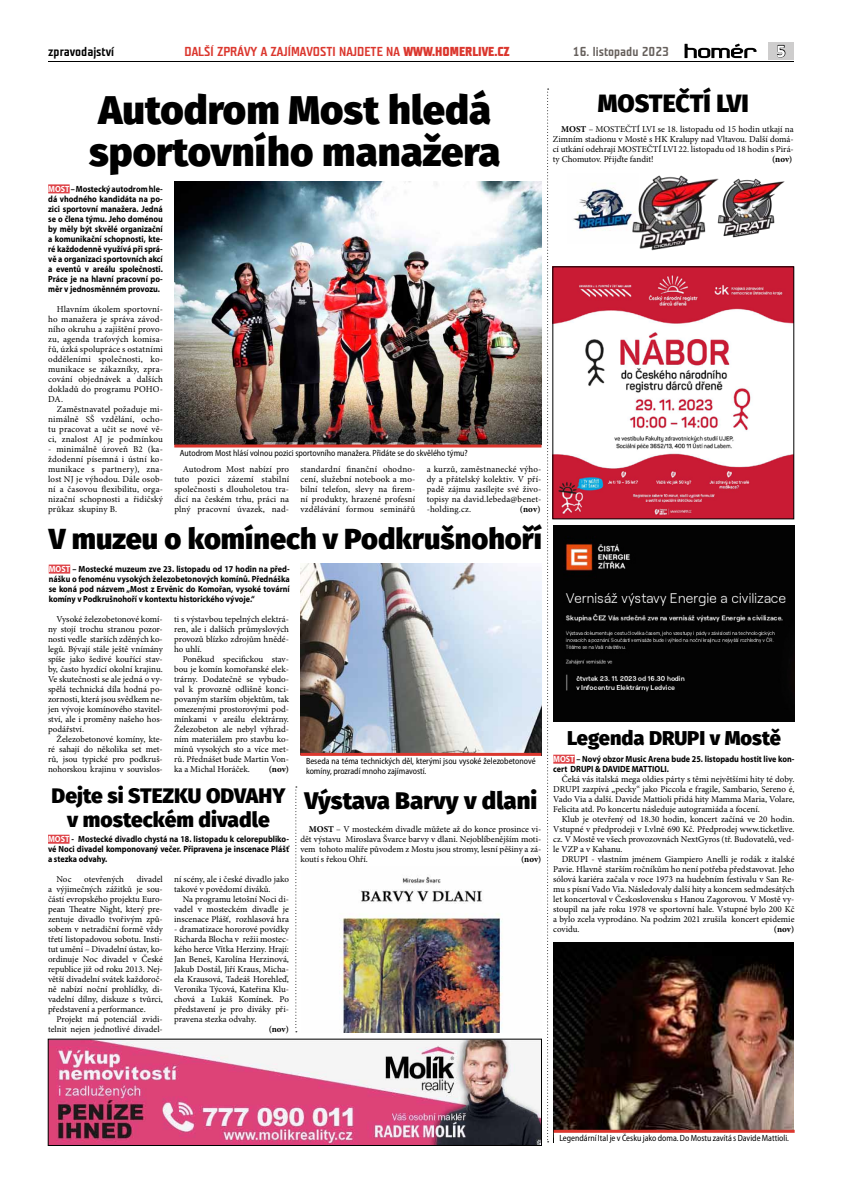
<style>
.page{position:relative;width:842px;height:1191px;background:#fff}
.page>*{position:absolute;margin:0;border:0;box-sizing:border-box;transform-origin:0 0}
.t1{font:800 40px/42px "Fira Sans";color:#000}
.t2{font:800 29px "Fira Sans";color:#000}
.t3{font:800 25px "Fira Sans";letter-spacing:-.01em;color:#000}
.t4{font:800 24px "Fira Sans";color:#000}
.t5{font:800 21px/24px "Fira Sans";color:#000;text-align:center}
.t6{font:800 20px "Fira Sans";color:#000}
.t7{font:700 18px "Calibri";color:#fff}
.t8{font:13px "Teuton Fett";color:#db372e}
.t9{font:13px "Teuton Fett";color:#66605c}
.t10{font:13px "Teuton Fett";color:#000}
.t11{font:9px/10px "Minion Pro";color:#000;text-align:justify}
.t12{font:700 9px/10px "Myriad Pro";color:#000;text-align:justify;scale:.9 1}
.t13{font:semi-condensed 9px/10px "Myriad Pro";color:#000;scale:.95 1}
.t14{font:700 9px "Minion Pro";color:#000}
.s1{font-weight:700}
.s2{color:#fff}
</style>
<div class="page">
<hr style="left:48px;top:62px;width:746px;height:1px;background:#000">
<svg style="left:684px;top:43px;width:73px;height:16px"></svg>
<div style="left:768px;top:43px;width:26px;height:17px;background:#cecdcd"></div>
<svg style="left:777px;top:45px;width:8px;height:13px"></svg>
<svg style="left:547px;top:89px;width:2px;height:1053px"></svg>
<svg style="left:295px;top:786px;width:2px;height:246px"></svg>
<img style="left:174px;top:182px;width:367px;height:262px">
<div style="left:48px;top:184px;width:22px;height:9px;background:#de4247"></div>
<img style="left:300px;top:563px;width:241px;height:190px">
<div style="left:49px;top:564px;width:21px;height:9px;background:#de4247"></div>
<hr style="left:300px;top:753px;width:241px;height:3px;background:#db372e">
<div style="left:48px;top:834px;width:21px;height:9px;background:#de4247"></div>
<img style="left:573px;top:183px;width:58px;height:48px">
<img style="left:719px;top:178px;width:66px;height:60px">
<img style="left:631px;top:175px;width:88px;height:76px">
<img style="left:555px;top:268px;width:237px;height:249px">
<img style="left:553px;top:525px;width:241px;height:196px">
<div style="left:553px;top:754px;width:22px;height:9px;background:#de4247"></div>
<img style="left:554px;top:942px;width:239px;height:187px">
<img style="left:50px;top:1040px;width:490px;height:103px">
<img style="left:340px;top:876px;width:163px;height:156px">
<hr style="left:174px;top:444px;width:368px;height:3px;background:#db372e">
<hr style="left:554px;top:1129px;width:241px;height:3px;background:#db372e">
<h3 class="t10" style="left:48px;top:45px;width:68px">zpravodajství</h3>
<h3 class="t8" style="left:184px;top:45px;width:327px">DALŠÍ ZPRÁVY A ZAJÍMAVOSTI NAJDETE NA <span class="s1">WWW.HOMERLIVE.CZ</span></h3>
<h3 class="t9" style="left:573px;top:45px;width:98px">16. listopadu 2023</h3>
<h3 class="t7" style="left:777px;top:38px;width:11px">5</h3>
<h1 class="t1" style="left:89px;top:85px;width:413px">Autodrom Most hledá sportovního manažera</h1>
<p class="t12" style="left:48px;top:184px;width:129px"><span class="s2">MOST</span> – Mostecký autodrom hle&shy;dá vhodného kandidáta na po&shy;zici sportovní manažera. Jedná se o člena týmu. Jeho doménou by měly být skvělé organizační a komunikační schopnosti, kte&shy;ré každodenně využívá při sprá&shy;vě a organizaci sportovních akcí a eventů v areálu společnosti.<br>Práce je na hlavní pracovní po&shy;měr v jednosměnném provozu.</p>
<p class="t11" style="left:48px;top:304px;width:116px;text-indent:9px">Hlavním úkolem sportovní&shy;ho manažera je správa závod&shy;ního okruhu a zajištění provo&shy;zu, agenda traťových komisa&shy;řů, úzká spolupráce s ostatními odděleními společnosti, ko&shy;munikace se zákazníky, zpra&shy;cování objednávek a dalších dokladů do programu POHO-DA.</p>
<p class="t11" style="left:48px;top:404px;width:116px;text-indent:9px">Zaměstnavatel požaduje mi&shy;nimálně SŠ vzdělání, ocho&shy;tu pracovat a učit se nové vě&shy;ci, znalost AJ je podmínkou</p>
<p class="t11" style="left:48px;top:444px;width:116px">- minimálně úroveň B2 (ka&shy;ždodenní písemná i ústní ko&shy;munikace s partnery), zna&shy;lost NJ je výhodou. Dále osob&shy;ní a časovou flexibilitu, orga&shy;nizační schopnosti a řidičský průkaz skupiny B.</p>
<p class="t13" style="left:180px;top:448px;width:304px">Autodrom Most hlásí volnou pozici sportovního manažera. Přidáte se do skvělého týmu?</p>
<p class="t11" style="left:174px;top:464px;width:116px;text-indent:9px">Autodrom Most nabízí pro tuto pozici zázemí stabilní společnosti s dlouholetou tra&shy;dicí na českém trhu, práci na plný pracovní úvazek, nad-</p>
<p class="t11" style="left:300px;top:464px;width:116px">standardní finanční ohodno&shy;cení, služební notebook a mo&shy;bilní telefon, slevy na firem&shy;ní produkty, hrazené profesní vzdělávání formou seminářů</p>
<p class="t11" style="left:427px;top:464px;width:116px">a kurzů, zaměstnanecké výho&shy;dy a přátelský kolektiv. V pří&shy;padě zájmu zasílejte své živo&shy;topisy na david.lebeda@benet--holding.cz.</p>
<p class="t14" style="left:520px;top:503px;width:22px">(nov)</p>
<h2 class="t2" style="left:49px;top:513px;width:495px">V muzeu o komínech v Podkrušnohoří</h2>
<p class="t12" style="left:49px;top:564px;width:269px"><span class="s2">MOST</span> – Mostecké muzeum zve 23. listopadu od 17 hodin na před&shy;nášku o fenoménu vysokých železobetonových komínů. Přednáška se koná pod názvem „Most z Ervěnic do Komořan, vysoké tovární komíny v Podkrušnohoří v kontextu historického vývoje.“</p>
<p class="t11" style="left:48px;top:614px;width:116px;text-indent:9px">Vysoké železobetonové komí&shy;ny stojí trochu stranou pozor&shy;nosti vedle starších zděných ko&shy;legů. Bývají stále ještě vnímány spíše jako šedivé kouřící stav&shy;by, často hyzdící okolní krajinu.<br>Ve skutečnosti se ale jedná o vy&shy;spělá technická díla hodná po&shy;zornosti, která jsou svědkem ne&shy;jen vývoje komínového stavitel&shy;ství, ale i proměny našeho hos&shy;podářství.</p>
<p class="t11" style="left:48px;top:734px;width:116px;text-indent:9px">Železobetonové komíny, kte&shy;ré sahají do několika set met&shy;rů, jsou typické pro podkruš&shy;nohorskou krajinu v souvislos-</p>
<p class="t11" style="left:174px;top:614px;width:116px">ti s výstavbou tepelných elektrá&shy;ren, ale i dalších průmyslových provozů blízko zdrojům hnědé&shy;ho uhlí.</p>
<p class="t11" style="left:174px;top:654px;width:116px;text-indent:9px">Poněkud specifickou stav&shy;bou je komín komořanské elek&shy;trárny. Dodatečně se vybudo&shy;val k provozně odlišně konci&shy;povaným starším objektům, tak omezenými prostorovými pod&shy;mínkami v areálu elektrárny.<br>Železobeton ale nebyl výhrad&shy;ním materiálem pro stavbu ko&shy;mínů vysokých sto a více met&shy;rů. Přednášet bude Martin Von&shy;ka a Michal Horáček.</p>
<p class="t14" style="left:269px;top:763px;width:22px">(nov)</p>
<h3 class="t5" style="left:52px;top:781px;width:235px">Dejte si STEZKU ODVAHY v mosteckém divadle</h3>
<p class="t12" style="left:48px;top:834px;width:269px"><span class="s2">MOST</span> - Mostecké divadlo chystá na 18. listopadu k celorepubliko&shy;vé Noci divadel komponovaný večer. Připravena je inscenace Plášť a stezka odvahy.</p>
<p class="t11" style="left:48px;top:874px;width:116px;text-indent:89px">divadel a výjimečných zážitků je sou&shy;částí evropského projektu Euro&shy;pean Theatre Night, který pre&shy;zentuje divadlo tvořivým způ&shy;sobem v netradiční formě vždy třetí listopadovou sobotu. Insti&shy;tut umění – Divadelní ústav, ko&shy;ordinuje Noc divadel v České republice již od roku 2013. Nej&shy;větší divadelní svátek každoroč&shy;ně nabízí noční prohlídky, di&shy;vadelní dílny, diskuze s tvůrci, představení a performance.</p>
<p class="t11" style="left:48px;top:1014px;width:116px;text-align:right">Projekt má potenciál zvidi&shy;telnit nejen jednotlivé divadel-</p>
<p class="t11" style="left:57px;top:874px;width:16px">Noc</p>
<p class="t11" style="left:84px;top:874px;width:41px">otevřených</p>
<p class="t11" style="left:174px;top:874px;width:116px">ní scény, ale i české divadlo jako takové v povědomí diváků.</p>
<p class="t11" style="left:174px;top:894px;width:116px;text-indent:9px">Na programu letošní Noci di&shy;vadel v mosteckém divadle je inscenace Plášť, rozhlasová hra</p>
<p class="t11" style="left:174px;top:924px;width:116px">- dramatizace hororové povídky Richarda Blocha v režii mostec&shy;kého herce Vítka Herziny. Hrají:<br>Jan Beneš, Karolína Herzinová, Jakub Dostál, Jiří Kraus, Micha&shy;ela Krausová, Tadeáš Horehleď, Veronika Týcová, Kateřina Klu&shy;chová a Lukáš Komínek. Po představení je pro diváky při&shy;pravena stezka odvahy.</p>
<p class="t14" style="left:269px;top:1023px;width:22px">(nov)</p>
<p class="t13" style="left:306px;top:756px;width:243px">Beseda na téma technických děl, kterými jsou vysoké železobetonové komíny, prozradí mnoho zajímavostí.</p>
<h3 class="t4" style="left:304px;top:779px;width:234px">Výstava Barvy v dlani</h3>
<p class="t11" style="left:300px;top:824px;width:242px;text-indent:9px"><span class="s1">MOST</span> – V mosteckém divadle můžete až do konce prosince vi&shy;dět výstavu Miroslava Švarce barvy v dlani. Nejoblíbenějším moti&shy;vem tohoto malíře původem z Mostu jsou stromy, lesní pěšiny a zá&shy;koutí s řekou Ohří.</p>
<p class="t14" style="left:521px;top:853px;width:22px">(nov)</p>
<h3 class="t3" style="left:598px;top:81px;width:152px">MOSTEČTÍ LVI</h3>
<p class="t11" style="left:553px;top:124px;width:242px;text-indent:9px"><span class="s1">MOST</span> – MOSTEČTÍ LVI se 18. listopadu od 15 hodin utkají na Zimním stadionu v Mostě s HK Kralupy nad Vltavou. Další domá&shy;cí utkání odehrají MOSTEČTÍ LVI 22. listopadu od 18 hodin s Pirá&shy;ty Chomutov. Přijďte fandit!</p>
<p class="t14" style="left:772px;top:153px;width:22px">(nov)</p>
<h3 class="t6" style="left:567px;top:720px;width:215px">Legenda DRUPI v Mostě</h3>
<p class="t12" style="left:553px;top:754px;width:270px"><span class="s2">MOST</span> – Nový obzor Music Arena bude 25. listopadu hostit live kon&shy;cert DRUPI &amp; DAVIDE MATTIOLI.</p>
<p class="t11" style="left:553px;top:774px;width:243px;text-indent:9px">Čeká vás italská mega oldies párty s těmi největšími hity té doby.<br>DRUPI zazpívá „pecky“ jako Piccola e fragile, Sambario, Sereno é, Vado Via a další. Davide Mattioli přidá hity Mamma Maria, Volare, Felicita atd. Po koncertu následuje autogramiáda a focení.</p>
<p class="t11" style="left:553px;top:814px;width:243px;text-indent:9px">Klub je otevřený od 18.30 hodin, koncert začíná ve 20 hodin.<br>Vstupné v předprodeji v I.vlně 690 Kč. Předprodej www.ticketlive. cz. V Mostě ve všech provozovnách NextGyros (tř. Budovatelů, ved&shy;le VZP a v Kahanu.</p>
<p class="t11" style="left:553px;top:854px;width:243px;text-indent:9px">DRUPI - vlastním jménem Giampiero Anelli je rodák z italské Pavie. Hlavně starším ročníkům ho není potřeba představovat. Jeho sólová kariéra začala v roce 1973 na hudebním festivalu v San Re&shy;mu s písní Vado Via. Následovaly další hity a koncem sedmdesátých let koncertoval v Československu s Hanou Zagorovou. V Mostě vy&shy;stoupil na jaře roku 1978 ve sportovní hale. Vstupné bylo 200 Kč a bylo zcela vyprodáno. Na podzim 2021 zrušila koncert epidemie covidu.</p>
<p class="t14" style="left:774px;top:923px;width:22px">(nov)</p>
<p class="t13" style="left:559px;top:1133px;width:243px">Legendární Ital je v Česku jako doma. Do Mostu zavítá s Davide Mattioli.</p>
</div>
